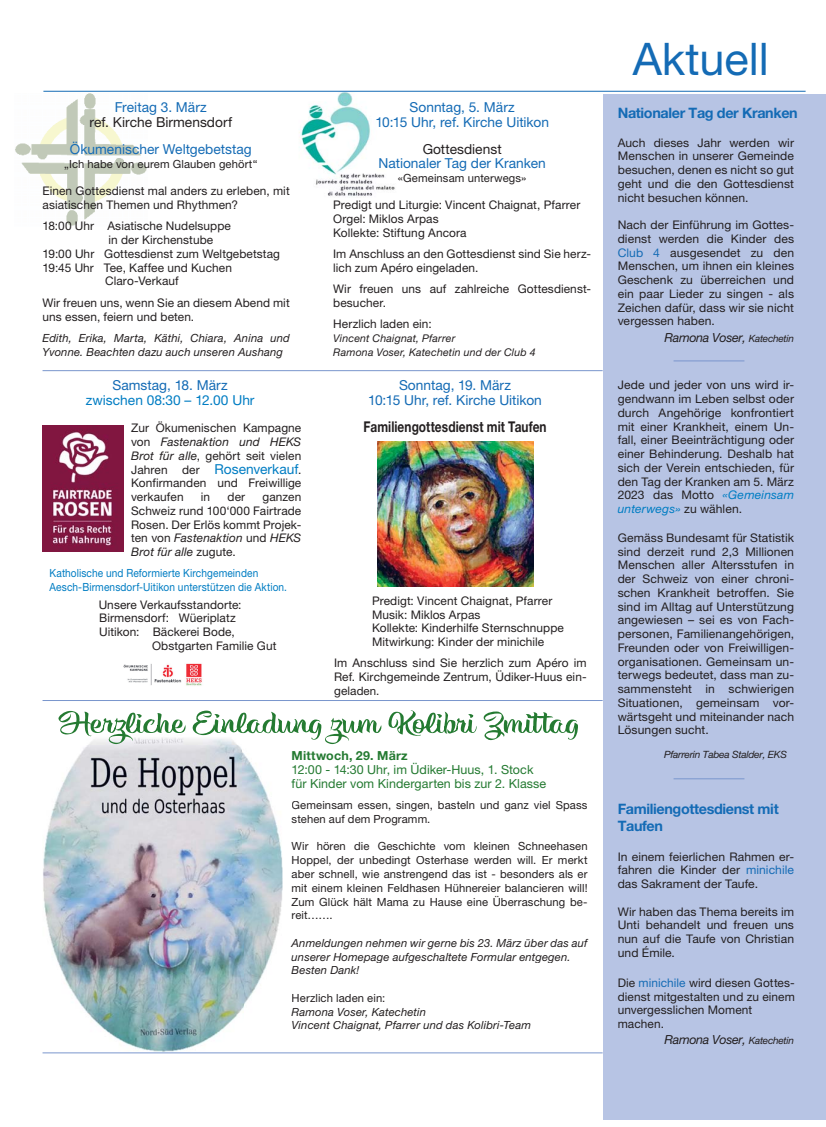
<style>
.page{position:relative;width:826px;height:1127px;background:#fff}
.page>*{position:absolute;margin:0;border:0;box-sizing:border-box;transform-origin:0 0}
.t1{font:45px "Helvetica Neue LT Pro";color:#146bb5}
.t2{font:700 14.88px "Helvetica Neue LT Pro";letter-spacing:.005em;color:#231f20;scale:.8 1}
.t3{font:700 14.38px/16.2px "Helvetica Neue LT Pro";letter-spacing:-.025em;color:#146bb5}
.t4{font:13.75px/15px "Helvetica Neue LT Pro";color:#146bb5;text-align:center}
.t5{font:13.75px "Helvetica Neue LT Pro";color:#007dc3}
.t6{font:13.75px "Helvetica Neue LT Pro";color:#231f20}
.t7{font:12.5px/13.8px "Helvetica Neue LT Pro";letter-spacing:.005em;color:#247a31}
.t8{font:italic 12.5px "Helvetica Neue LT Pro";letter-spacing:-.025em;color:#231f20}
.t9{font:700 12.5px "Helvetica Neue LT Pro";letter-spacing:.015em;color:#247a31}
.t10{font:11.88px/13.8px "Helvetica Neue LT Pro";letter-spacing:.005em;color:#231f20;text-align:justify}
.t11{font:11.25px/13.8px "Helvetica Neue LT Pro";letter-spacing:.01em;color:#231f20}
.t12{font:italic 11.25px/13.8px "Helvetica Neue LT Pro";letter-spacing:.015em;color:#231f20}
.t13{font:11.25px/13.8px "Helvetica Neue LT Pro";letter-spacing:.01em;color:#007dc3;scale:.9 1}
.t14{font:italic 10.62px/13.8px "Helvetica Neue LT Pro";letter-spacing:.015em;color:#231f20}
.t15{font:italic 10px "Helvetica Neue LT Pro";letter-spacing:-.025em;color:#231f20}
.s1{font-style:italic}
.s2{font-size:11.88px;color:#231f20}
.s3{font-size:11.5px}
.s4{color:#146bb5}
.s5{font-size:10px}
.s6{font-style:italic;color:#007dc3}
</style>
<div class="page">
<img style="left:43px;top:744px;width:240px;height:308px">
<img style="left:15px;top:93px;width:132px;height:133px">
<img style="left:290px;top:90px;width:115px;height:106px">
<hr style="left:43px;top:91px;width:762px;height:1px;background:#146bb5">
<hr style="left:43px;top:700px;width:559px;height:1px;background:#7a96cd">
<div style="left:603px;top:94px;width:223px;height:1026px;background:#b7c4e4"></div>
<img style="left:69px;top:710px;width:214px;height:34px">
<img style="left:58px;top:711px;width:87px;height:33px">
<img style="left:123px;top:663px;width:79px;height:23px">
<img style="left:43px;top:426px;width:80px;height:126px">
<img style="left:377px;top:442px;width:156px;height:144px">
<hr style="left:43px;top:370px;width:559px;height:1px;background:#7a96cd">
<hr style="left:43px;top:1052px;width:559px;height:1px;background:#7a96cd">
<hr style="left:673px;top:361px;width:71px;height:1px;background:#7a96cd">
<hr style="left:673px;top:778px;width:71px;height:1px;background:#7a96cd">
<p class="t4" style="left:115px;top:101px;width:94px">Freitag 3. März</p>
<p class="t6" style="left:90px;top:117px;width:144px">ref. Kirche Birmensdorf</p>
<p class="t4" style="left:70px;top:143px;width:183px">Ökumenischer Weltgebetstag</p>
<p class="t11" style="left:64px;top:158px;width:195px">„Ich habe von eurem Glauben gehört“</p>
<p class="t10" style="left:43px;top:186px;width:249px">Einen Gottesdienst mal anders zu erleben, mit asiatischen Themen und Rhythmen?</p>
<p class="t10" style="left:43px;top:221px;width:190px">18:00 Uhr Asiatische Nudelsuppe</p>
<p class="t10" style="left:109px;top:235px;width:106px">in der Kirchenstube</p>
<p class="t10" style="left:43px;top:248px;width:239px">19:00 Uhr Gottesdienst zum Weltgebetstag</p>
<p class="t10" style="left:43px;top:262px;width:191px">19:45 Uhr Tee, Kaffee und Kuchen</p>
<p class="t10" style="left:105px;top:276px;width:75px">Claro-Verkauf</p>
<p class="t10" style="left:43px;top:297px;width:249px">Wir freuen uns, wenn Sie an diesem Abend mit uns essen, feiern und beten.</p>
<p class="t12" style="left:43px;top:332px;width:249px">Edith, Erika, Marta, Käthi, Chiara, Anina und<br>Yvonne. Beachten dazu auch unseren Aushang</p>
<p class="t4" style="left:112px;top:379px;width:117px">Samstag, 18. März</p>
<p class="t5" style="left:86px;top:395px;width:170px">zwischen 08:30 – 12.00 Uhr</p>
<p class="t10" style="left:131px;top:423px;width:172px">Zur Ökumenischen Kampagne von <span class="s1">Fastenaktion und HEKS Brot für alle</span>, gehört seit vielen</p>
<p class="t5" style="left:131px;top:464px;width:172px"><span class="s2">Jahren der</span> Rosenverkauf<span class="s2">.</span></p>
<p class="t10" style="left:131px;top:478px;width:172px">Konfirmanden und Freiwillige verkaufen</p>
<p class="t10" style="left:201px;top:491px;width:11px">in</p>
<p class="t10" style="left:227px;top:491px;width:19px">der</p>
<p class="t10" style="left:131px;top:491px;width:172px;text-indent:131px">ganzen Schweiz rund 100‘000 Fairtrade Rosen. Der Erlös kommt Projek&shy;ten von <span class="s1">Fastenaktion</span> und <span class="s1">HEKS Brot für alle</span> zugute.</p>
<p class="t13" style="left:50px;top:568px;width:265px">Katholische und Reformierte Kirchgemeinden<br>Aesch-Birmensdorf-Uitikon unterstützen die Aktion.</p>
<p class="t10" style="left:99px;top:599px;width:144px">Unsere Verkaufsstandorte:</p>
<p class="t10" style="left:99px;top:613px;width:138px">Birmensdorf: Wüeriplatz</p>
<p class="t10" style="left:99px;top:626px;width:137px">Uitikon: Bäckerei Bode,</p>
<p class="t10" style="left:152px;top:640px;width:126px">Obstgarten Familie Gut</p>
<p class="t4" style="left:375px;top:101px;width:175px">Sonntag, 5. März<br>10:15 Uhr, ref. Kirche Uitikon</p>
<p class="t6" style="left:422px;top:144px;width:80px">Gottesdienst</p>
<p class="t4" style="left:378px;top:157px;width:169px">Nationaler Tag der Kranken</p>
<p class="t11" style="left:398px;top:172px;width:130px">«Gemeinsam unterwegs»</p>
<p class="t10" style="left:333px;top:200px;width:248px;text-align:left">Predigt und Liturgie: Vincent Chaignat, Pfarrer<br>Orgel: Miklos Arpas<br>Kollekte: Stiftung Ancora</p>
<p class="t10" style="left:333px;top:248px;width:259px">Im Anschluss an den Gottesdienst sind Sie herz&shy;lich zum Apéro eingeladen.</p>
<p class="t10" style="left:333px;top:283px;width:259px">Wir freuen uns auf zahlreiche Gottesdienst&shy;besucher.</p>
<p class="t10" style="left:333px;top:318px;width:100px">Herzlich laden ein:</p>
<p class="t14" style="left:333px;top:332px;width:204px">Vincent Chaignat, Pfarrer<br>Ramona Voser, Katechetin und der Club 4</p>
<p class="t4" style="left:368px;top:379px;width:175px">Sonntag, 19. März<br>10:15 Uhr, ref. Kirche Uitikon</p>
<p class="t2" style="left:363px;top:422px;width:230px">Familiengottesdienst mit Taufen</p>
<p class="t10" style="left:372px;top:595px;width:193px;text-align:left">Predigt: Vincent Chaignat, Pfarrer<br>Musik: Miklos Arpas<br>Kollekte: Kinderhilfe Sternschnuppe<br>Mitwirkung: Kinder der minichile</p>
<p class="t10" style="left:334px;top:658px;width:254px">Im Anschluss sind Sie herzlich zum Apéro im Ref. Kirchgemeinde Zentrum, Üdiker-Huus ein&shy;gela<span class="s3">den.</span></p>
<p class="t9" style="left:291px;top:751px;width:118px">Mittwoch, 29. März</p>
<p class="t7" style="left:291px;top:764px;width:256px">12:00 - 14:30 Uhr, im Üdiker-Huus, 1. Stock für Kinder vom Kindergarten bis zur 2. Klasse</p>
<p class="t11" style="left:291px;top:800px;width:297px">Gemeinsam essen, singen, basteln und ganz viel Spass stehen auf dem Programm.</p>
<p class="t11" style="left:291px;top:841px;width:297px;text-align:justify">Wir hören die Geschichte vom kleinen Schneehasen Hoppel, der unbedingt Osterhase werden will. Er merkt aber schnell, wie anstrengend das ist - besonders als er mit einem kleinen Feldhasen Hühnereier balancieren will!<br>Zum Glück hält Mama zu Hause eine Überraschung be&shy;reit…….</p>
<p class="t12" style="left:291px;top:937px;width:297px">Anmeldungen nehmen wir gerne bis 23. März über das auf unserer Homepage aufgeschaltete Formular entgegen.<br>Besten Dank!</p>
<p class="t11" style="left:291px;top:992px;width:95px">Herzlich laden ein:</p>
<p class="t12" style="left:291px;top:1006px;width:241px">Ramona Voser, Katechetin<br>Vincent Chaignat, Pfarrer und das Kolibri-Team</p>
<h1 class="t1" style="left:632px;top:43px;width:137px">Aktuell</h1>
<p class="t3" style="left:617px;top:106px;width:182px">Nationaler Tag der Kranken</p>
<p class="t10" style="left:617px;top:137px;width:178px">Auch dieses Jahr werden wir Menschen in unserer Gemeinde besuchen, denen es nicht so gut geht und die den Gottesdienst nicht besuchen können.</p>
<p class="t10" style="left:617px;top:220px;width:178px">Nach der Einführung im Gottes&shy;dienst werden die Kinder des <span class="s4">Club 4</span> ausgesendet zu den Menschen, um ihnen ein kleines Geschenk zu überreichen und ein paar Lieder zu singen - als Zeichen dafür, dass wir sie nicht vergessen haben.</p>
<p class="t8" style="left:664px;top:333px;width:131px">Ramona Voser, <span class="s5">Katechetin</span></p>
<p class="t10" style="left:617px;top:380px;width:178px">Jede und jeder von uns wird ir&shy;gendwann im Leben selbst oder durch Angehörige konfrontiert mit einer Krankheit, einem Un&shy;fall, einer Beeinträchtigung oder einer Behinderung. Deshalb hat sich der Verein entschieden, für den Tag der Kranken am 5. März 2023 das Motto <span class="s6">«Gemeinsam unterwegs»</span> zu wählen.</p>
<p class="t10" style="left:617px;top:532px;width:178px">Gemäss Bundesamt für Statistik sind derzeit rund 2,3 Millionen Menschen aller Altersstufen in der Schweiz von einer chroni&shy;schen Krankheit betroffen. Sie sind im Alltag auf Unterstützung angewiesen – sei es von Fach&shy;personen, Familienangehörigen, Freunden oder von Freiwilligen&shy;organisationen. Gemeinsam un&shy;terwegs bedeutet, dass man zu&shy;sammensteht in schwierigen Situationen, gemeinsam vor&shy;wärtsgeht und miteinander nach Lösungen sucht.</p>
<p class="t15" style="left:664px;top:751px;width:124px">Pfarrerin Tabea Stalder, EKS</p>
<p class="t3" style="left:617px;top:803px;width:162px">Familiengottesdienst mit<br>Taufen</p>
<p class="t10" style="left:617px;top:851px;width:178px">In einem feierlichen Rahmen er&shy;fahren die Kinder der <span class="s4">minichile </span>das Sakrament der Taufe.</p>
<p class="t10" style="left:617px;top:906px;width:178px">Wir haben das Thema bereits im Unti behandelt und freuen uns nun auf die Taufe von Christian und Émile.</p>
<p class="t10" style="left:617px;top:977px;width:179px;text-align:left">Die <span class="s4">minichile</span> wird diesen Gottes&shy;dienst mitgestalten und zu einem unvergesslichen Moment machen.</p>
<p class="t8" style="left:664px;top:1035px;width:131px">Ramona Voser, <span class="s5">Katechetin</span></p>
</div>
